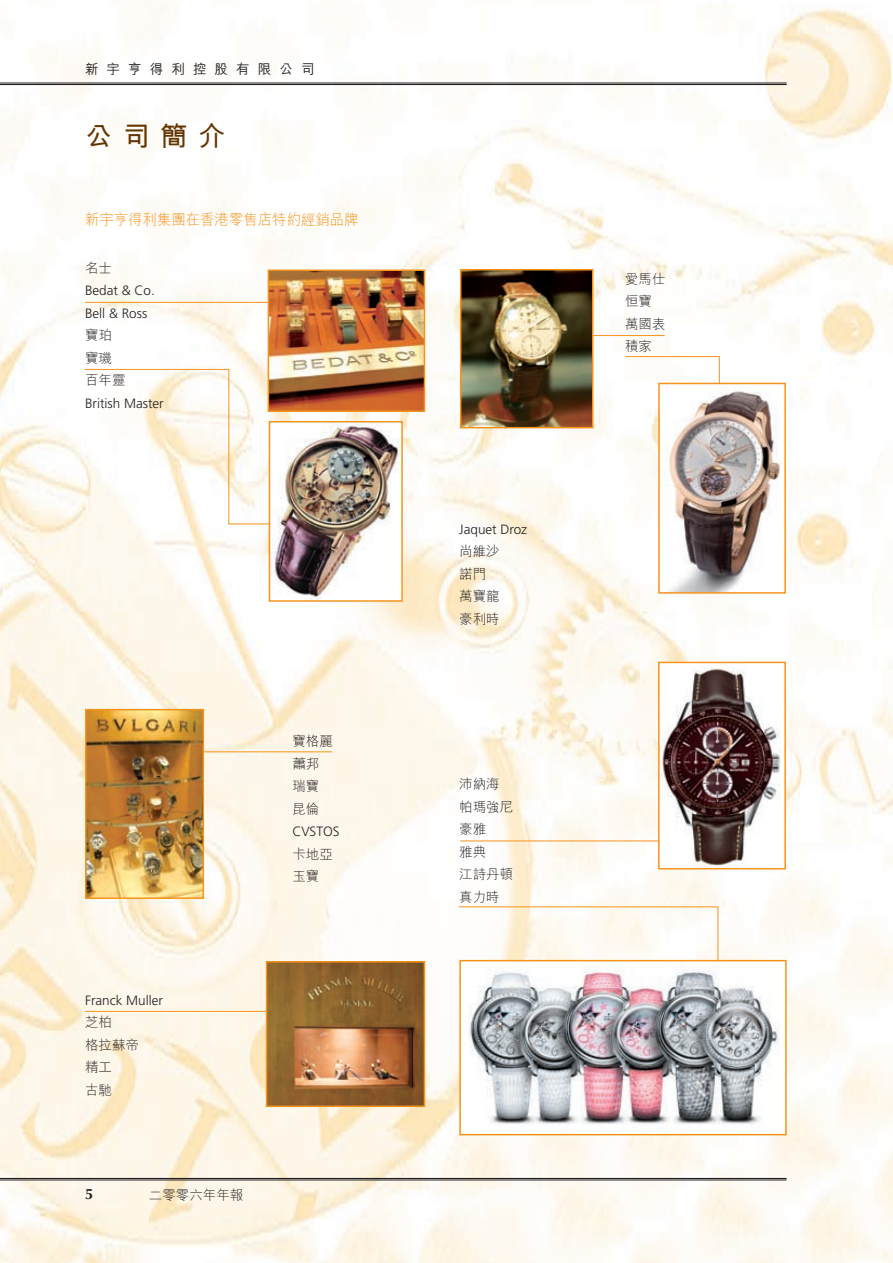
<style>
.page{position:relative;width:893px;height:1263px;background:#fff}
.page>*{position:absolute;margin:0;border:0;box-sizing:border-box;transform-origin:0 0}
.t1{font:700 27px "M Hei HK";color:#653500}
.t2{font:300 15px "M Hei HK";color:#f7931d;scale:.96 1}
.t3{font:300 13.5px/22.5px "M Hei HK";color:#231f20}
.t4{font:300 13.5px/22.5px "Frutiger LT Std";color:#231f20}
.t5{font:500 13.5px "M Hei HK";letter-spacing:.6em;color:#231f20}
</style>
<div class="page">
<img style="left:0;top:5px;width:893px;height:1258px">
<hr style="left:0;top:84px;width:787px;height:1px;background:#231f20">
<hr style="left:0;top:83px;width:787px;height:1px;background:#231f20">
<hr style="left:0;top:1178px;width:787px;height:1px;background:#231f20">
<hr style="left:0;top:1180px;width:787px;height:1px;background:#231f20">
<svg style="left:625px;top:356px;width:95px;height:55px"></svg>
<svg style="left:458px;top:906px;width:261px;height:149px"></svg>
<hr style="left:548px;top:335px;width:117px;height:1px;background:#f7931d">
<img style="left:661px;top:665px;width:122px;height:201px">
<div style="left:658px;top:662px;width:128px;height:207px;border:2px solid #f7931d"></div>
<img style="left:463px;top:272px;width:127px;height:153px">
<div style="left:460px;top:269px;width:133px;height:159px;border:2px solid #f7931d"></div>
<img style="left:462px;top:963px;width:322px;height:169px">
<div style="left:459px;top:960px;width:328px;height:175px;border:2px solid #f7931d"></div>
<img style="left:661px;top:386px;width:122px;height:205px">
<div style="left:658px;top:383px;width:128px;height:211px;border:2px solid #f7931d"></div>
<svg style="left:84px;top:369px;width:196px;height:156px"></svg>
<hr style="left:85px;top:302px;width:191px;height:1px;background:#f7931d">
<hr style="left:195px;top:751px;width:137px;height:1px;background:#f7931d">
<hr style="left:85px;top:1011px;width:190px;height:1px;background:#f7931d">
<hr style="left:460px;top:840px;width:199px;height:1px;background:#f7931d">
<img style="left:271px;top:272px;width:151px;height:137px">
<div style="left:268px;top:269px;width:157px;height:143px;border:2px solid #f7931d"></div>
<img style="left:88px;top:712px;width:113px;height:184px">
<div style="left:85px;top:709px;width:119px;height:190px;border:2px solid #f7931d"></div>
<img style="left:269px;top:964px;width:153px;height:140px">
<div style="left:266px;top:961px;width:159px;height:146px;border:2px solid #f7931d"></div>
<img style="left:272px;top:424px;width:128px;height:175px">
<div style="left:269px;top:421px;width:134px;height:181px;border:2px solid #f7931d"></div>
<svg style="left:86px;top:1189px;width:6px;height:10px"></svg>
<p class="t5" style="left:85px;top:59px;width:231px">新宇亨得利控股有限公司</p>
<h1 class="t1" style="left:85px;top:117px;width:142px">公司簡介</h1>
<p class="t2" style="left:85px;top:209px;width:287px">新宇亨得利集團在香港零售店特約經銷品牌</p>
<p class="t3" style="left:85px;top:256px;width:28px">名士</p>
<p class="t4" style="left:85px;top:279px;width:71px">Bedat &amp; Co.<br>Bell &amp; Ross</p>
<p class="t3" style="left:85px;top:323px;width:42px">寶珀寶璣百年靈</p>
<p class="t4" style="left:85px;top:392px;width:80px">British Master</p>
<p class="t4" style="left:85px;top:989px;width:79px">Franck Muller</p>
<p class="t3" style="left:85px;top:1011px;width:55px">芝柏<br>格拉蘇帝精工<br>古馳</p>
<p class="t3" style="left:149px;top:1183px;width:96px">二零零六年年報</p>
<p class="t3" style="left:292px;top:729px;width:42px">寶格麗蕭邦瑞寶昆倫</p>
<p class="t4" style="left:292px;top:820px;width:49px">CVSTOS</p>
<p class="t3" style="left:292px;top:842px;width:42px">卡地亞玉寶</p>
<p class="t4" style="left:459px;top:518px;width:70px">Jaquet Droz</p>
<p class="t3" style="left:459px;top:540px;width:42px">尚維沙諾門萬寶龍豪利時</p>
<p class="t3" style="left:459px;top:772px;width:55px">沛納海帕瑪強尼豪雅<br>雅典<br>江詩丹頓真力時</p>
<p class="t3" style="left:625px;top:267px;width:42px">愛馬仕恒寶萬國表積家</p>
</div>
